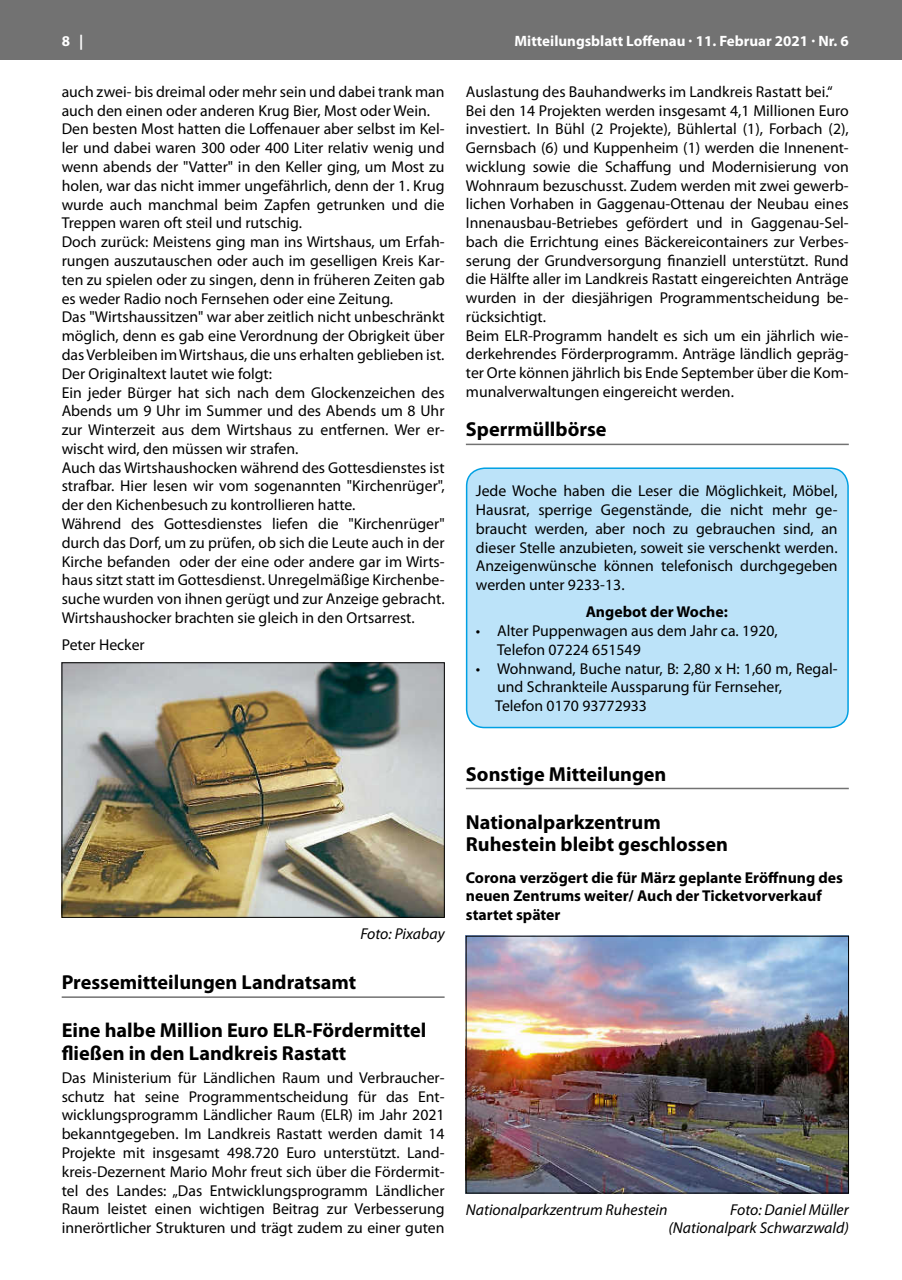
<style>
.page{position:relative;width:902px;height:1280px;background:#fff}
.page>*{position:absolute;margin:0;border:0;box-sizing:border-box;transform-origin:0 0}
.t1{font:700 20.25px/22.5px "Myriad Pro";color:#000}
.t2{font:15.75px/18.8px "Myriad Pro";color:#000}
.t3{font:700 15.75px/18.8px "Myriad Pro";color:#000}
.t4{font:italic 15.75px/18.8px "Myriad Pro";color:#000;text-align:right}
.t5{font:700 15px "Myriad Pro";color:#fff}
</style>
<div class="page">
<div style="left:0;top:0;width:901px;height:60px;background:#727272"></div>
<hr style="left:62px;top:996px;width:382px;height:2px;background:#727272">
<img style="left:64px;top:664px;width:378px;height:252px">
<div style="left:62px;top:662px;width:382px;height:256px;border:1px solid #000"></div>
<hr style="left:466px;top:444px;width:382px;height:1px;background:#727272">
<hr style="left:466px;top:788px;width:382px;height:1px;background:#727272">
<div style="left:466px;top:468px;width:382px;height:259px;background:#bce3f9;border-radius:18px"></div>
<div style="left:466px;top:467px;width:382px;height:261px;border:2px solid #00a0e3;border-radius:18px"></div>
<img style="left:468px;top:938px;width:378px;height:253px">
<div style="left:466px;top:936px;width:382px;height:257px;border:1px solid #000"></div>
<p class="t5" style="left:62px;top:31px;width:23px">8 |</p>
<p class="t5" style="left:514px;top:31px;width:336px">Mitteilungsblatt Loffenau · 11. Februar 2021 · Nr. 6</p>
<p class="t2" style="left:62px;top:82px;width:384px">auch zwei- bis dreimal oder mehr sein und dabei trank man auch den einen oder anderen Krug Bier, Most oder Wein.<br>Den besten Most hatten die Loffenauer aber selbst im Kel&shy;ler und dabei waren 300 oder 400 Liter relativ wenig und wenn abends der "Vatter" in den Keller ging, um Most zu holen, war das nicht immer ungefährlich, denn der 1. Krug wurde auch manchmal beim Zapfen getrunken und die Treppen waren oft steil und rutschig.<br>Doch zurück: Meistens ging man ins Wirtshaus, um Erfah&shy;rungen auszutauschen oder auch im geselligen Kreis Kar&shy;ten zu spielen oder zu singen, denn in früheren Zeiten gab es weder Radio noch Fernsehen oder eine Zeitung.<br>Das "Wirtshaussitzen" war aber zeitlich nicht unbeschränkt möglich, denn es gab eine Verordnung der Obrigkeit über das Verbleiben im Wirtshaus, die uns erhalten geblieben ist.<br>Der Originaltext lautet wie folgt:<br>Ein jeder Bürger hat sich nach dem Glockenzeichen des Abends um 9 Uhr im Summer und des Abends um 8 Uhr zur Winterzeit aus dem Wirtshaus zu entfernen. Wer er&shy;wischt wird, den müssen wir strafen.<br>Auch das Wirtshaushocken während des Gottesdienstes ist strafbar. Hier lesen wir vom sogenannten "Kirchenrüger", der den Kichenbesuch zu kontrollieren hatte.<br>Während des Gottesdienstes liefen die "Kirchenrüger" durch das Dorf, um zu prüfen, ob sich die Leute auch in der Kirche befanden oder der eine oder andere gar im Wirts&shy;haus sitzt statt im Gottesdienst. Unregelmäßige Kirchenbe&shy;suche wurden von ihnen gerügt und zur Anzeige gebracht.<br>Wirtshaushocker brachten sie gleich in den Ortsarrest.</p>
<p class="t2" style="left:62px;top:635px;width:85px">Peter Hecker</p>
<p class="t2" style="left:466px;top:82px;width:384px">Auslastung des Bauhandwerks im Landkreis Rastatt bei.“ Bei den 14 Projekten werden insgesamt 4,1 Millionen Euro investiert. In Bühl (2 Projekte), Bühlertal (1), Forbach (2), Gernsbach (6) und Kuppenheim (1) werden die Innenent&shy;wicklung sowie die Schaffung und Modernisierung von Wohnraum bezuschusst. Zudem werden mit zwei gewerb&shy;lichen Vorhaben in Gaggenau-Ottenau der Neubau eines Innenausbau-Betriebes gefördert und in Gaggenau-Sel&shy;bach die Errichtung eines Bäckereicontainers zur Verbes&shy;serung der Grundversorgung finanziell unterstützt. Rund die Hälfte aller im Landkreis Rastatt eingereichten Anträge wurden in der diesjährigen Programmentscheidung be&shy;rücksichtigt.<br>Beim ELR-Programm handelt es sich um ein jährlich wie&shy;derkehrendes Förderprogramm. Anträge ländlich gepräg&shy;ter Orte können jährlich bis Ende September über die Kom&shy;munalverwaltungen eingereicht werden.</p>
<p class="t1" style="left:466px;top:418px;width:142px">Sperrmüllbörse</p>
<p class="t2" style="left:476px;top:481px;width:363px;text-align:justify">Jede Woche haben die Leser die Möglichkeit, Möbel, Hausrat, sperrige Gegenstände, die nicht mehr ge&shy;braucht werden, aber noch zu gebrauchen sind, an dieser Stelle anzubieten, soweit sie verschenkt werden.<br>Anzeigenwünsche können telefonisch durchgegeben werden unter 9233-13.</p>
<p class="t3" style="left:585px;top:602px;width:144px">Angebot der Woche:</p>
<p class="t2" style="left:497px;top:621px;width:282px;text-indent:-21px">• Alter Puppenwagen aus dem Jahr ca. 1920,<br>Telefon 07224 651549</p>
<p class="t2" style="left:495px;top:659px;width:344px;text-indent:-19px">• Wohnwand, Buche natur, B: 2,80 x H: 1,60 m, Regal&shy;und Schrankteile Aussparung für Fernseher,<br>Telefon 0170 93772933</p>
<p class="t4" style="left:360px;top:925px;width:86px">Foto: Pixabay</p>
<p class="t1" style="left:62px;top:970px;width:296px">Pressemitteilungen Landratsamt</p>
<p class="t1" style="left:62px;top:1018px;width:366px">Eine halbe Million Euro ELR-Fördermittel fließen in den Landkreis Rastatt</p>
<p class="t2" style="left:62px;top:1068px;width:384px;text-align:justify">Das Ministerium für Ländlichen Raum und Verbraucher&shy;schutz hat seine Programmentscheidung für das Ent&shy;wicklungsprogramm Ländlicher Raum (ELR) im Jahr 2021 bekanntgegeben. Im Landkreis Rastatt werden damit 14<br>Projekte mit insgesamt 498.720 Euro unterstützt. Land&shy;kreis-Dezernent Mario Mohr freut sich über die Fördermit&shy;tel des Landes: „Das Entwicklungsprogramm Ländlicher Raum leistet einen wichtigen Beitrag zur Verbesserung innerörtlicher Strukturen und trägt zudem zu einer guten</p>
<p class="t1" style="left:466px;top:762px;width:202px">Sonstige Mitteilungen</p>
<p class="t1" style="left:466px;top:810px;width:263px">Nationalparkzentrum<br>Ruhestein bleibt geschlossen</p>
<p class="t3" style="left:466px;top:867px;width:378px">Corona verzögert die für März geplante Eröffnung des neuen Zentrums weiter/ Auch der Ticketvorverkauf startet später</p>
<p class="t4" style="left:466px;top:1200px;width:203px">Nationalparkzentrum Ruhestein</p>
<p class="t4" style="left:668px;top:1200px;width:182px">Foto: Daniel Müller (Nationalpark Schwarzwald)</p>
</div>
